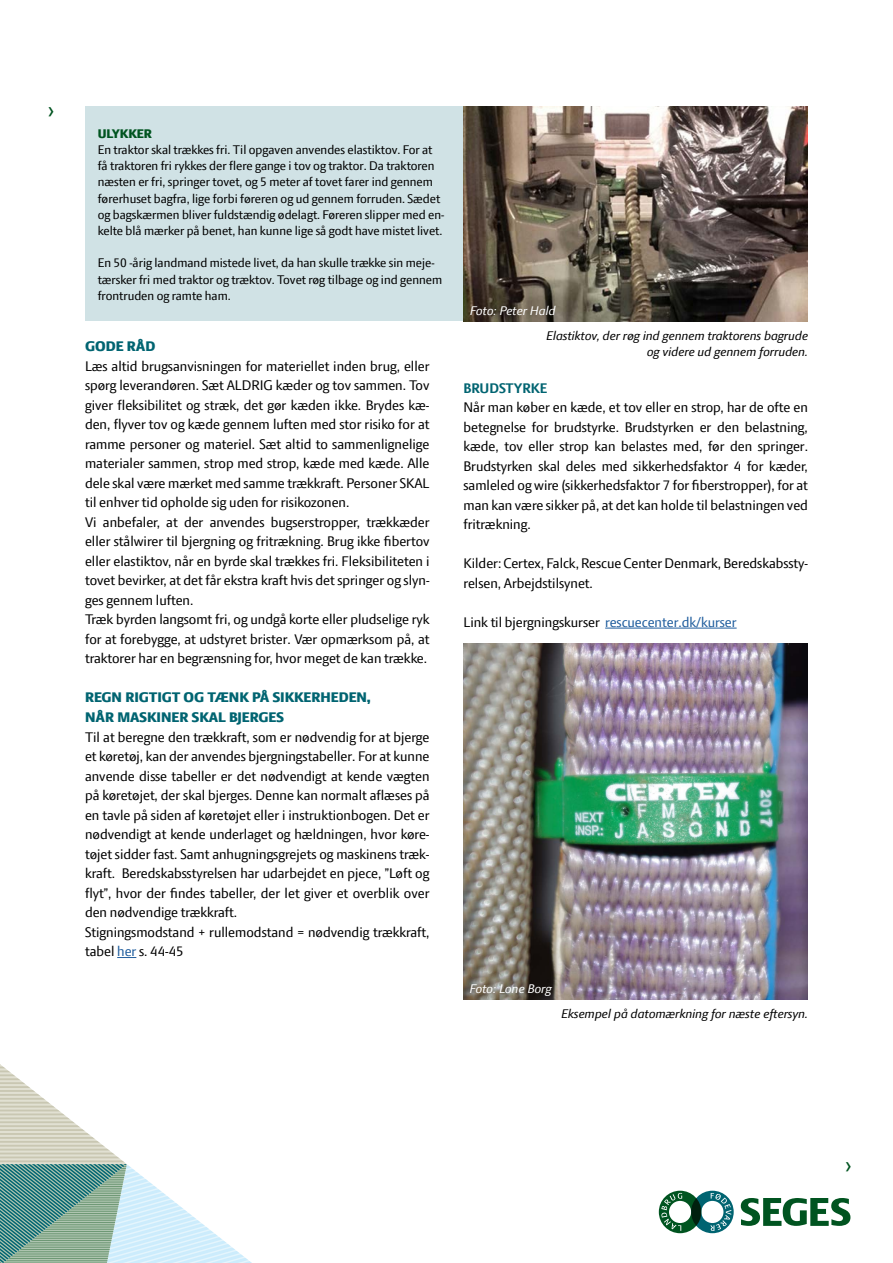
<style>
.page{position:relative;width:893px;height:1263px;background:#fff}
.page>*{position:absolute;margin:0;border:0;box-sizing:border-box;transform-origin:0 0}
.t1{font:27px "LF Press Sans";color:#005420}
.t2{font:15px/19.5px "LF Press Sans";color:#000}
.t3{font:800 15px/19.5px "LF Press Sans";color:#006471}
.t4{font:700 15px "LF Press Sans";color:#006471}
.t5{font:13.5px/16.2px "LF Press Sans";color:#000}
.t6{font:italic 13.5px/16.2px "LF Press Sans";color:#000;text-align:right}
.t7{font:italic 13.5px "LF Press Sans";color:#fff}
.t8{font:800 13.5px "LF Press Sans";color:#005420}
.s1{color:#215e9e}
</style>
<div class="page">
<svg style="left:117px;top:957px;width:19px;height:1px"></svg>
<div style="left:85px;top:106px;width:378px;height:215px;background:#d0e2e5"></div>
<img style="left:463px;top:106px;width:345px;height:215px">
<img style="left:463px;top:644px;width:345px;height:355px">
<svg style="left:0;top:1064px;width:252px;height:199px"></svg>
<svg style="left:659px;top:1191px;width:75px;height:42px"></svg>
<svg style="left:741px;top:1198px;width:109px;height:28px"></svg>
<hr style="left:605px;top:628px;width:132px;height:1px;background:#215e9e">
<h1 class="t1" style="left:47px;top:93px;width:9px">›</h1>
<p class="t8" style="left:98px;top:126px;width:56px">ULYKKER</p>
<p class="t5" style="left:98px;top:141px;width:348px">En traktor skal trækkes fri. Til opgaven anvendes elastiktov. For at få traktoren fri rykkes der flere gange i tov og traktor. Da traktoren næsten er fri, springer tovet, og 5 meter af tovet farer ind gennem førerhuset bagfra, lige forbi føreren og ud gennem forruden. Sædet og bagskærmen bliver fuldstændig ødelagt. Føreren slipper med en&shy;kelte blå mærker på benet, han kunne lige så godt have mistet livet.</p>
<p class="t5" style="left:98px;top:255px;width:346px">En 50 -årig landmand mistede livet, da han skulle trække sin meje&shy;tærsker fri med traktor og træktov. Tovet røg tilbage og ind gennem frontruden og ramte ham.</p>
<p class="t3" style="left:85px;top:337px;width:72px">GODE RÅD</p>
<p class="t2" style="left:85px;top:356px;width:346px">Læs altid brugsanvisningen for materiellet inden brug, eller spørg leverandøren. Sæt ALDRIG kæder og tov sammen. Tov giver fleksibilitet og stræk, det gør kæden ikke. Brydes kæ&shy;den, flyver tov og kæde gennem luften med stor risiko for at ramme personer og materiel. Sæt altid to sammenlignelige materialer sammen, strop med strop, kæde med kæde. Alle dele skal være mærket med samme trækkraft. Personer SKAL til enhver tid opholde sig uden for risikozonen.<br>Vi anbefaler, at der anvendes bugserstropper, trækkæder eller stålwirer til bjergning og fritrækning. Brug ikke fibertov eller elastiktov, når en byrde skal trækkes fri. Fleksibiliteten i tovet bevirker, at det får ekstra kraft hvis det springer og slyn&shy;ges gennem luften.<br>Træk byrden langsomt fri, og undgå korte eller pludselige ryk for at forebygge, at udstyret brister. Vær opmærksom på, at traktorer har en begrænsning for, hvor meget de kan trække.</p>
<p class="t3" style="left:85px;top:688px;width:287px">REGN RIGTIGT OG TÆNK PÅ SIKKERHEDEN,<br>NÅR MASKINER SKAL BJERGES</p>
<p class="t2" style="left:85px;top:727px;width:346px">Til at beregne den trækkraft, som er nødvendig for at bjerge et køretøj, kan der anvendes bjergningstabeller. For at kunne anvende disse tabeller er det nødvendigt at kende vægten på køretøjet, der skal bjerges. Denne kan normalt aflæses på en tavle på siden af køretøjet eller i instruktionbogen. Det er nødvendigt at kende underlaget og hældningen, hvor køre&shy;tøjet sidder fast. Samt anhugningsgrejets og maskinens træk&shy;kraft. Beredskabsstyrelsen har udarbejdet en pjece, ”Løft og flyt”, hvor der findes tabeller, der let giver et overblik over den nødvendige trækkraft.<br>Stigningsmodstand + rullemodstand = nødvendig trækkraft, tabel <span class="s1">her</span> s. 44-45</p>
<p class="t7" style="left:470px;top:303px;width:87px">Foto: Peter Hald</p>
<p class="t6" style="left:546px;top:327px;width:263px">Elastiktov, der røg ind gennem traktorens bagrude og videre ud gennem forruden.</p>
<p class="t4" style="left:463px;top:379px;width:85px">BRUDSTYRKE</p>
<p class="t2" style="left:463px;top:397px;width:346px;text-align:justify">Når man køber en kæde, et tov eller en strop, har de ofte en betegnelse for brudstyrke. Brudstyrken er den belastning, kæde, tov eller strop kan belastes med, før den springer.<br>Brudstyrken skal deles med sikkerhedsfaktor 4 for kæder, samleled og wire (sikkerhedsfaktor 7 for fiberstropper), for at man kan være sikker på, at det kan holde til belastningen ved fritrækning.</p>
<p class="t2" style="left:463px;top:553px;width:346px">Kilder: Certex, Falck, Rescue Center Denmark, Beredskabssty&shy;relsen, Arbejdstilsynet.</p>
<p class="t2" style="left:463px;top:612px;width:275px">Link til bjergningskurser <span class="s1">rescuecenter.dk/kurser</span></p>
<p class="t7" style="left:469px;top:981px;width:83px">Foto: Lone Borg</p>
<p class="t6" style="left:561px;top:1005px;width:248px">Eksempel på datomærkning for næste eftersyn.</p>
<h1 class="t1" style="left:845px;top:1148px;width:9px">›</h1>
</div>
